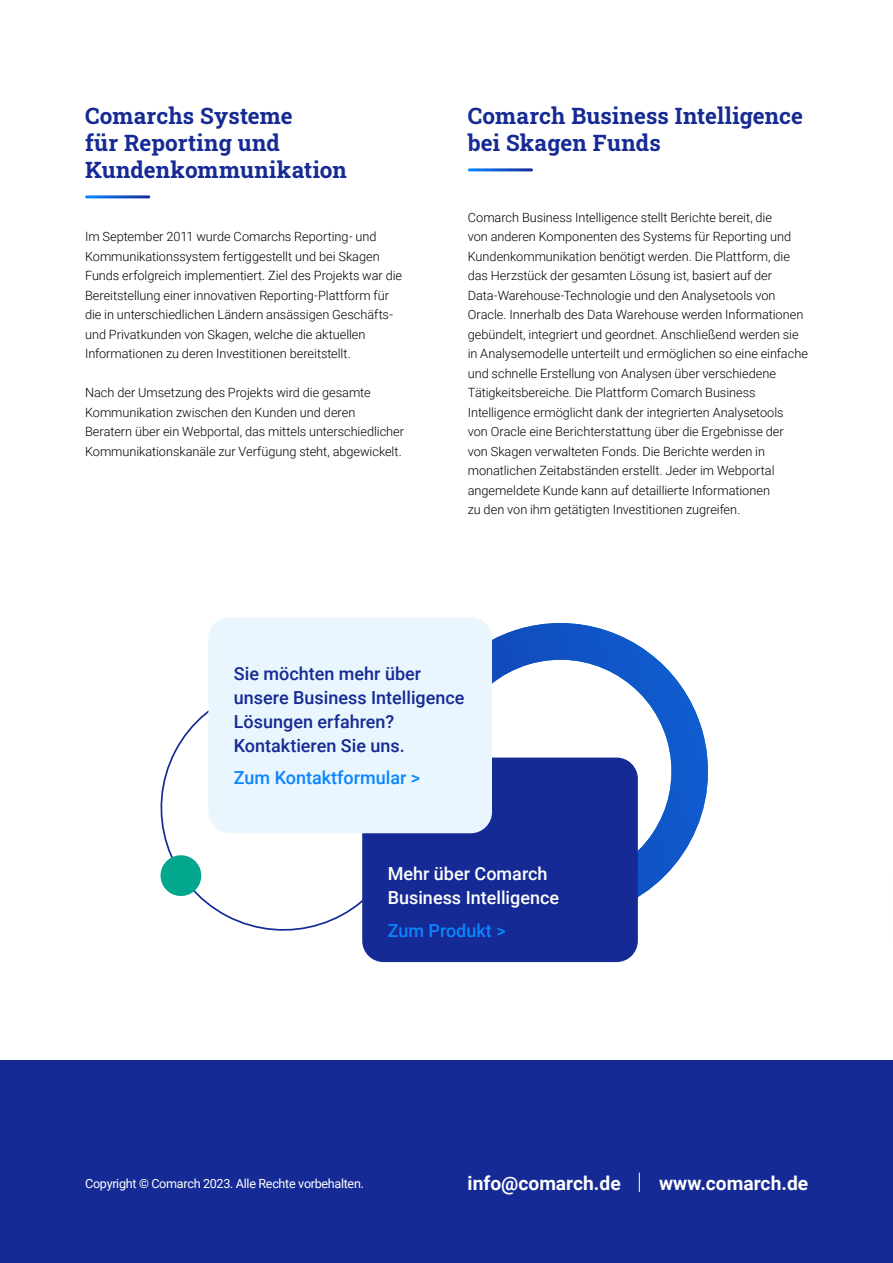
<style>
.page{position:relative;width:893px;height:1263px;background:#fff}
.page>*{position:absolute;margin:0;border:0;box-sizing:border-box;transform-origin:0 0}
.t1{font:700 22.5px/27px "Roboto Slab";letter-spacing:.005em;color:#152a94}
.t2{font:700 19.2px "Roboto";color:#fff}
.t3{font:500 18px/24px "Roboto";color:#152a94}
.t4{font:500 18px/24px "Roboto";color:#fff}
.t5{font:500 18px "Roboto";color:#0a85ff}
.t6{font:300 12.75px/19.5px "Roboto";color:#000}
.t7{font:12.6px "Roboto";letter-spacing:-.025em;color:#fff}
</style>
<div class="page">
<div style="left:0;top:1060px;width:893px;height:203px;background:#152a94"></div>
<svg style="left:639px;top:1172px;width:1px;height:20px"></svg>
<svg style="left:160px;top:711px;width:203px;height:235px"></svg>
<svg style="left:492px;top:623px;width:216px;height:274px"></svg>
<div style="left:362px;top:757px;width:276px;height:205px;background:#152a94;border-radius:21px"></div>
<div style="left:208px;top:617px;width:284px;height:216px;background:#eaf6fe;border-radius:21px"></div>
<svg style="left:160px;top:852px;width:44px;height:47px"></svg>
<h1 class="t1" style="left:85px;top:102px;width:263px">Comarchs Systeme<br>für Reporting und<br>Kundenkommunikation</h1>
<p class="t6" style="left:85px;top:226px;width:319px">Im September 2011 wurde Comarchs Reporting- und Kommunikationssystem fertiggestellt und bei Skagen Funds erfolgreich implementiert. Ziel des Projekts war die Bereitstellung einer innovativen Reporting-Plattform für die in unterschiedlichen Ländern ansässigen Geschäfts&shy;und Privatkunden von Skagen, welche die aktuellen Informationen zu deren Investitionen bereitstellt.</p>
<p class="t6" style="left:85px;top:382px;width:321px">Nach der Umsetzung des Projekts wird die gesamte Kommunikation zwischen den Kunden und deren Beratern über ein Webportal, das mittels unterschiedlicher Kommunikationskanäle zur Verfügung steht, abgewickelt.</p>
<h1 class="t1" style="left:468px;top:102px;width:337px">Comarch Business Intelligence bei Skagen Funds</h1>
<p class="t6" style="left:468px;top:207px;width:342px">Comarch Business Intelligence stellt Berichte bereit, die<br>von anderen Komponenten des Systems für Reporting und Kundenkommunikation benötigt werden. Die Plattform, die das Herzstück der gesamten Lösung ist, basiert auf der Data-Warehouse-Technologie und den Analysetools von Oracle. Innerhalb des Data Warehouse werden Informationen gebündelt, integriert und geordnet. Anschließend werden sie in Analysemodelle unterteilt und ermöglichen so eine einfache und schnelle Erstellung von Analysen über verschiedene Tätigkeitsbereiche. Die Plattform Comarch Business Intelligence ermöglicht dank der integrierten Analysetools<br>von Oracle eine Berichterstattung über die Ergebnisse der<br>von Skagen verwalteten Fonds. Die Berichte werden in monatlichen Zeitabständen erstellt. Jeder im Webportal angemeldete Kunde kann auf detaillierte Informationen<br>zu den von ihm getätigten Investitionen zugreifen.</p>
<h3 class="t3" style="left:234px;top:661px;width:232px">Sie möchten mehr über unsere Business Intelligence<br>Lösungen erfahren?<br>Kontaktieren Sie uns.</h3>
<h3 class="t5" style="left:234px;top:765px;width:188px">Zum Kontaktformular &gt;</h3>
<h3 class="t4" style="left:388px;top:861px;width:173px">Mehr über Comarch<br>Business Intelligence</h3>
<h3 class="t5" style="left:388px;top:917px;width:119px">Zum Produkt &gt;</h3>
<p class="t7" style="left:85px;top:1175px;width:280px">Copyright © Comarch 2023. Alle Rechte vorbehalten.</p>
<h2 class="t2" style="left:468px;top:1170px;width:155px">info@comarch.de</h2>
<h2 class="t2" style="left:659px;top:1170px;width:151px">www.comarch.de</h2>
</div>
